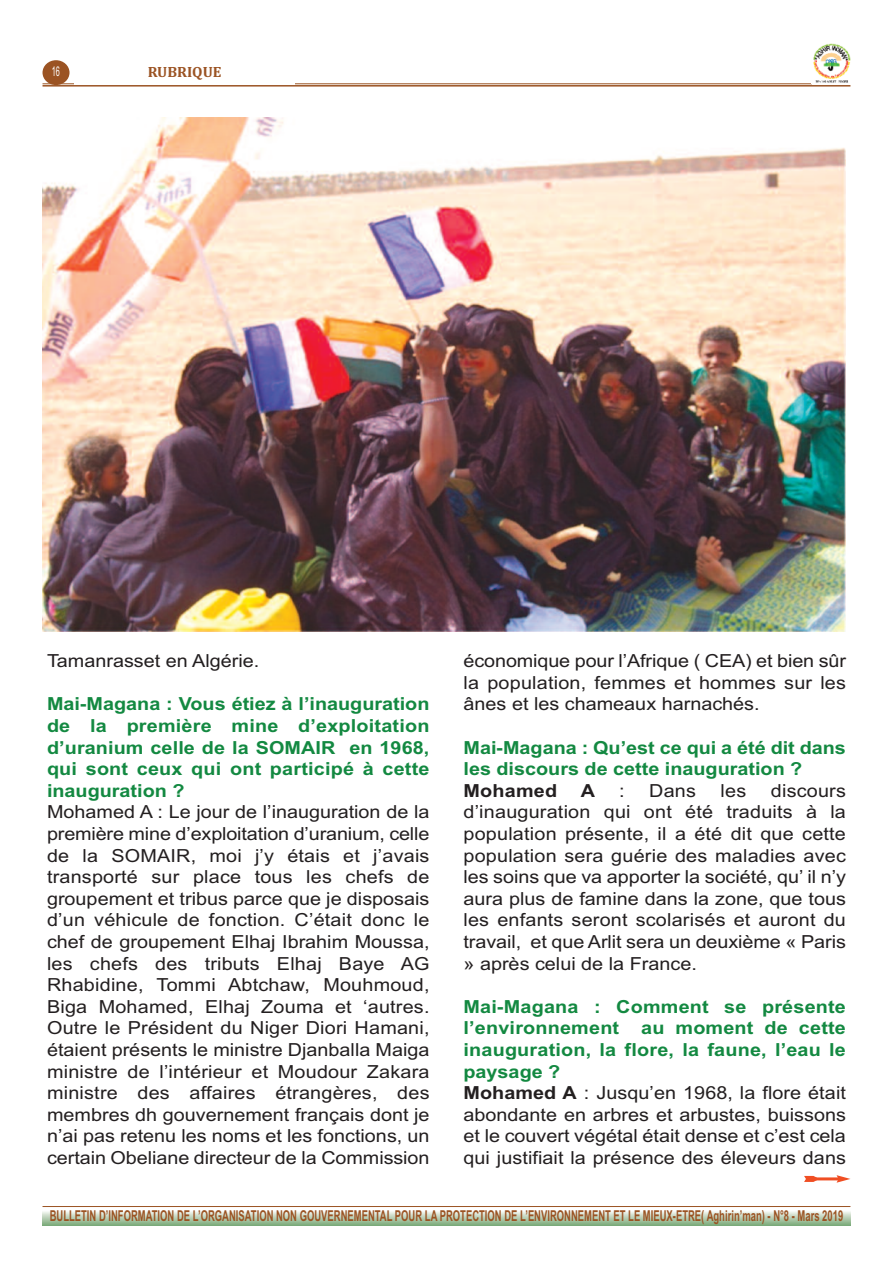
<style>
.page{position:relative;width:893px;height:1263px;background:#fff}
.page>*{position:absolute;margin:0;border:0;box-sizing:border-box;transform-origin:0 0}
.t1{font:18px/21.6px "Arial";color:#231f20;text-align:justify;scale:1.1 1}
.t2{font:700 18px/21.6px "Arial";color:#138941;text-align:justify;scale:1.1 1}
.t3{font:700 18px "Arial";letter-spacing:.01em;color:#231f20;scale:1.1 1}
.t4{font:700 15px "Arial";color:#9b5323;scale:.63 1}
.t5{font:700 15px "Cambria";color:#9b5323}
.t6{font:13.5px "Arial";color:#fff;scale:.55 1}
.s1{font-weight:700;color:#138941}
.s2{font-weight:700}
</style>
<div class="page">
<hr style="left:43px;top:84px;width:807px;height:1px;background:#9b5323">
<hr style="left:43px;top:85px;width:807px;height:2px;background:#9b5323">
<div style="left:43px;top:60px;width:27px;height:25px;background:#9b5323;border-radius:50%"></div>
<div style="left:74px;top:60px;width:221px;height:25px;background:#fff"></div>
<hr style="left:43px;top:1206px;width:807px;height:1px;background:#9b5323">
<svg style="left:43px;top:1212px;width:807px;height:13px;background:#b4cdb2"></svg>
<div style="left:812px;top:42px;width:38px;height:43px;background:#fff"></div>
<img style="left:813px;top:43px;width:37px;height:40px">
<img style="left:43px;top:117px;width:802px;height:514px">
<hr style="left:815px;top:1177px;width:24px;height:3px;background:#f04e23">
<svg style="left:804px;top:1176px;width:13px;height:6px"></svg>
<svg style="left:837px;top:1175px;width:13px;height:8px"></svg>
<p class="t6" style="left:52px;top:64px;width:17px">16</p>
<p class="t5" style="left:148px;top:63px;width:75px">RUBRIQUE</p>
<p class="t1" style="left:47px;top:650px;width:195px">Tamanrasset en Algérie.</p>
<p class="t2" style="left:47px;top:693px;width:349px">Mai-Magana : Vous étiez à l’inauguration de la première mine d’exploitation d’uranium celle de la SOMAIR en 1968, qui sont ceux qui ont participé à cette inauguration ?</p>
<p class="t1" style="left:47px;top:801px;width:349px">Mohamed A : Le jour de l’inauguration de la première mine d’exploitation d’uranium, celle de la SOMAIR, moi j’y étais et j’avais transporté sur place tous les chefs de groupement et tribus parce que je disposais d’un véhicule de fonction. C’était donc le chef de groupement Elhaj Ibrahim Moussa, les chefs des tributs Elhaj Baye AG Rhabidine, Tommi Abtchaw, Mouhmoud, Biga Mohamed, Elhaj Zouma et ‘autres.<br>Outre le Président du Niger Diori Hamani, étaient présents le ministre Djanballa Maiga ministre de l’intérieur et Moudour Zakara ministre des affaires étrangères, des membres dh gouvernement français dont je n’ai pas retenu les noms et les fonctions, un certain Obeliane directeur de la Commission</p>
<p class="t1" style="left:464px;top:650px;width:349px">économique pour l’Afrique ( CEA) et bien sûr la population, femmes et hommes sur les ânes et les chameaux harnachés.</p>
<p class="t2" style="left:463px;top:736px;width:349px">Mai-Magana : Qu’est ce qui a été dit dans les discours de cette inauguration ?</p>
<p class="t3" style="left:463px;top:780px;width:87px">Mohamed</p>
<p class="t3" style="left:581px;top:780px;width:14px">A</p>
<p class="t1" style="left:619px;top:780px;width:7px">:</p>
<p class="t1" style="left:649px;top:780px;width:44px">Dans</p>
<p class="t1" style="left:721px;top:780px;width:25px">les</p>
<p class="t1" style="left:463px;top:780px;width:349px;text-indent:307px">discours d’inauguration qui ont été traduits à la population présente, il a été dit que cette population sera guérie des maladies avec les soins que va apporter la société, qu’ il n’y aura plus de famine dans la zone, que tous les enfants seront scolarisés et auront du travail, et que Arlit sera un deuxième « Paris » après celui de la France.</p>
<p class="t1" style="left:463px;top:996px;width:349px;text-align:left"><span class="s1">Mai-Magana : Comment se présente l’environnement au moment de cette inauguration, la flore, la faune, l’eau le paysage ?<br></span><span class="s2">Mohamed A</span> : Jusqu’en 1968, la flore était abondante en arbres et arbustes, buissons et le couvert végétal était dense et c’est cela qui justifiait la présence des éleveurs dans</p>
<p class="t4" style="left:50px;top:1207px;width:1261px">BULLETIN D’INFORMATION DE L’ORGANISATION NON GOUVERNEMENTAL POUR LA PROTECTION DE L’ENVIRONNEMENT ET LE MIEUX-ETRE( Aghirin’man) - N°8 - Mars 2019</p>
</div>
